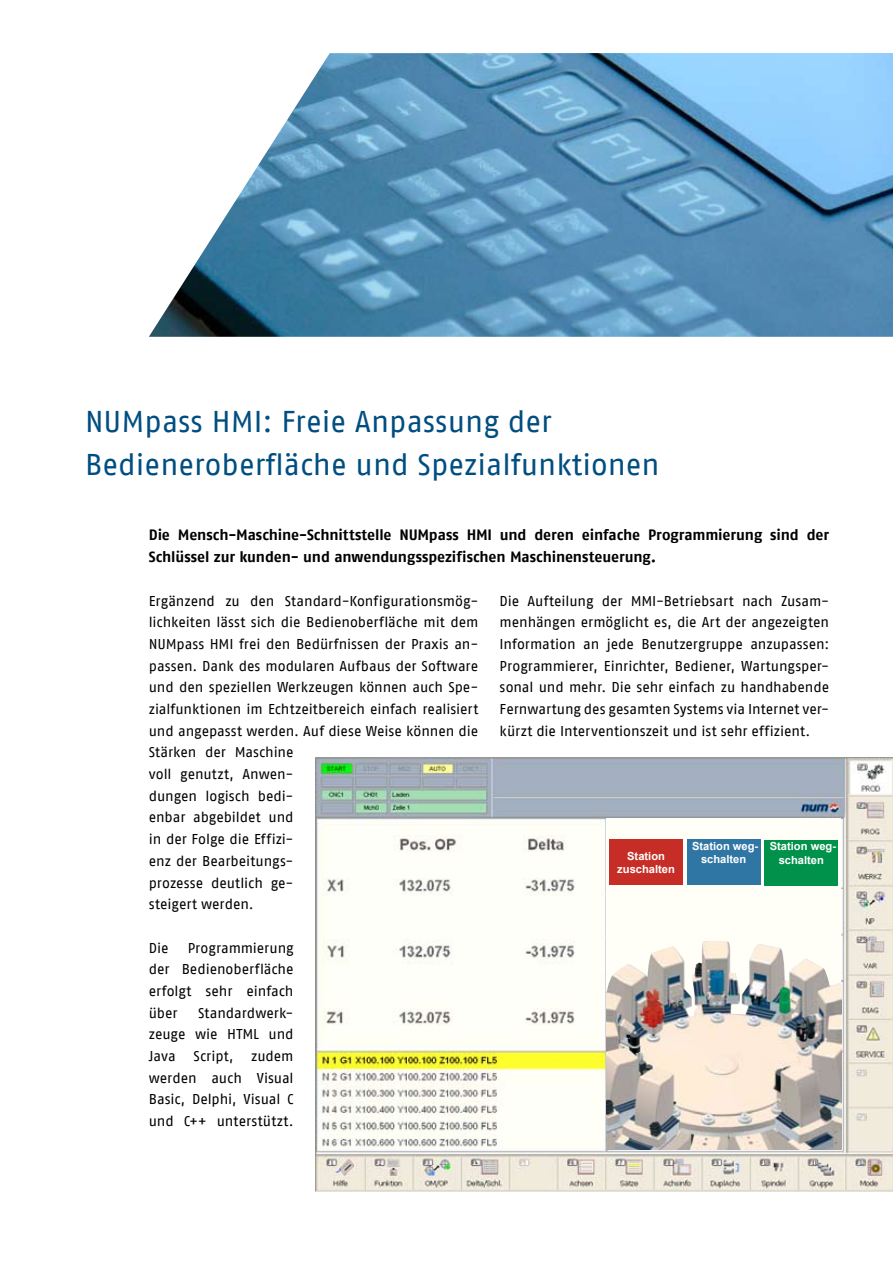
<style>
.page{position:relative;width:893px;height:1263px;background:#fff}
.page>*{position:absolute;margin:0;border:0;box-sizing:border-box;transform-origin:0 0}
.t1{font:30px/43.3px "Fago No";color:#004e81}
.t2{font:700 15px/21.8px "Fago No";letter-spacing:-.01em;color:#000}
.t3{font:14.25px/21.8px "Fago No";letter-spacing:-.005em;color:#000;text-align:justify}
.t4{font:700 11.1px/13.4px "Arial";color:#fff;text-align:center}
</style>
<div class="page">
<img style="left:149px;top:53px;width:744px;height:284px">
<img style="left:316px;top:757px;width:577px;height:434px">
<img style="left:607px;top:819px;width:234px;height:122px">
<img style="left:607px;top:941px;width:234px;height:209px">
<div style="left:609px;top:839px;width:74px;height:46px;background:#c62d26"></div>
<div style="left:687px;top:839px;width:73px;height:46px;background:#3076a4"></div>
<div style="left:764px;top:840px;width:74px;height:46px;background:#00914b"></div>
<h1 class="t1" style="left:85px;top:400px;width:576px">NUMpass HMI: Freie Anpassung der<br>Bedieneroberfläche und Spezialfunktionen</h1>
<p class="t2" style="left:149px;top:524px;width:682px">Die Mensch-Maschine-Schnittstelle NUMpass HMI und deren einfache Programmierung sind der<br>Schlüssel zur kunden- und anwendungsspezifischen Maschinensteuerung.</p>
<p class="t3" style="left:149px;top:590px;width:331px;text-align:left">Ergänzend zu den Standard-Konfigurationsmög&shy;lichkeiten lässt sich die Bedienoberfläche mit dem NUMpass HMI frei den Bedürfnissen der Praxis an&shy;passen. Dank des modularen Aufbaus der Software und den speziellen Werkzeugen können auch Spe&shy;zialfunktionen im Echtzeitbereich einfach realisiert und angepasst werden. Auf diese Weise können die Stärken der Maschine<br>voll genutzt, Anwen-<br>dungen logisch bedi-<br>enbar abgebildet und<br>in der Folge die Effizi-<br>enz der Bearbeitungs-<br>prozesse deutlich ge-<br>steigert werden.</p>
<p class="t3" style="left:149px;top:936px;width:21px">Die</p>
<p class="t3" style="left:149px;top:936px;width:146px;text-indent:39px">Programmierung der Bedienoberfläche erfolgt sehr einfach über</p>
<p class="t3" style="left:149px;top:1002px;width:146px;text-indent:49px">Standardwerk&shy;zeuge wie HTML und Java Script, zudem werden auch Visual Basic, Delphi, Visual C und C++ unterstützt.</p>
<p class="t3" style="left:500px;top:590px;width:331px">Die Aufteilung der MMI-Betriebsart nach Zusam&shy;menhängen ermöglicht es, die Art der angezeigten Information an jede Benutzergruppe anzupassen:<br>Programmierer, Einrichter, Bediener, Wartungsper&shy;sonal und mehr. Die sehr einfach zu handhabende Fernwartung des gesamten Systems via Internet ver&shy;kürzt die Interventionszeit und ist sehr effizient.</p>
<p class="t4" style="left:617px;top:849px;width:59px">Station zuschalten</p>
<p class="t4" style="left:692px;top:839px;width:68px">Station weg&shy;schalten</p>
<p class="t4" style="left:770px;top:840px;width:68px">Station weg&shy;schalten</p>
</div>
